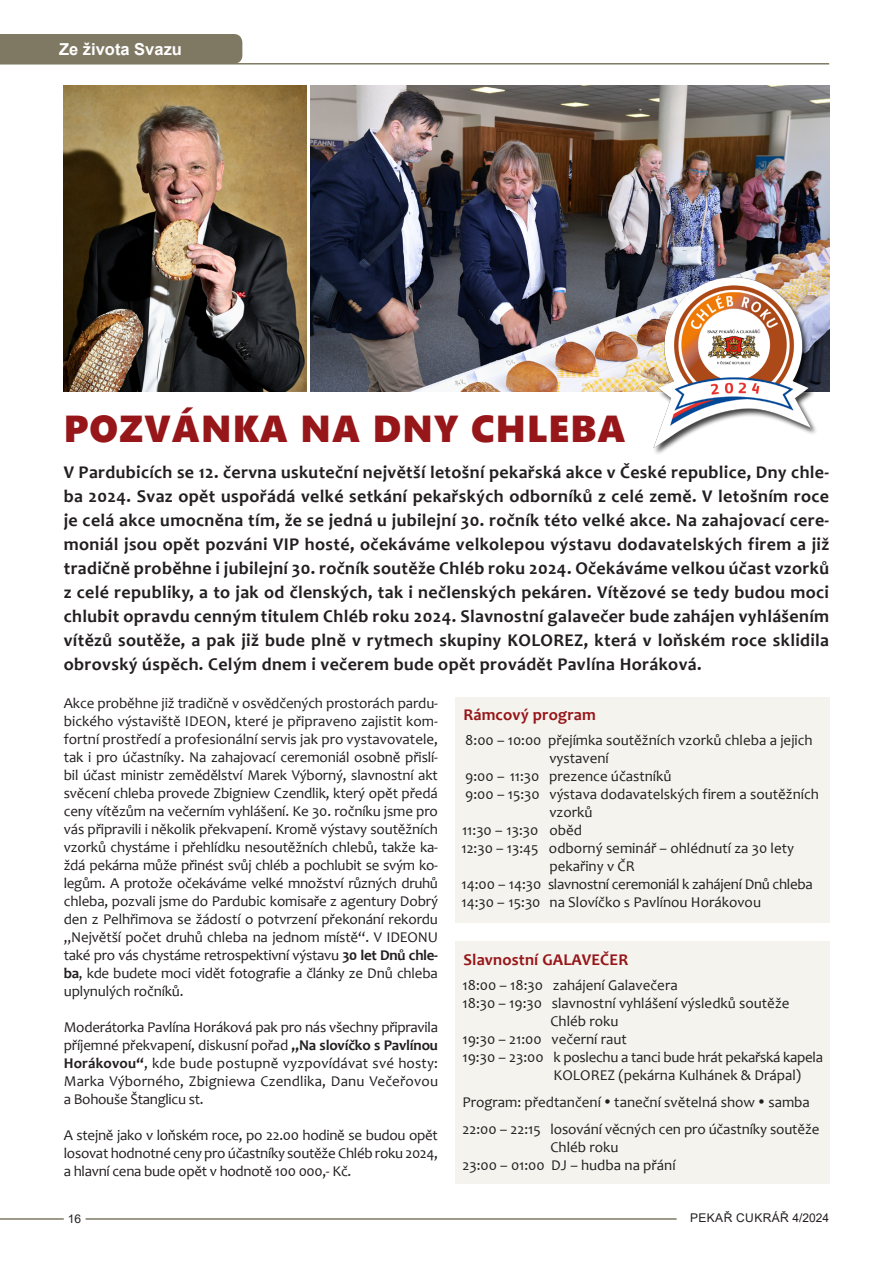
<style>
.page{position:relative;width:893px;height:1263px;background:#fff}
.page>*{position:absolute;margin:0;border:0;box-sizing:border-box;transform-origin:0 0}
.t1{font:37.5px "Segoe UI Black";letter-spacing:.03em;color:#961619}
.t2{font:700 18px/24px "Candara";letter-spacing:.02em;color:#231f20;text-align:justify}
.t3{font:700 16.5px "Candara";letter-spacing:.01em;color:#961619}
.t4{font:700 16.5px "Arial";color:#fff}
.t5{font:15px/18px "Candara";color:#231f20;text-align:justify}
.t6{font:15px "Candara";letter-spacing:-.02em;color:#231f20}
.t7{font:12px "Arial";letter-spacing:.035em;color:#231f20}
.s1{font-weight:700}
</style>
<div class="page">
<hr style="left:0;top:63px;width:829px;height:2px;background:#7f7964">
<div style="left:0;top:34px;width:242px;height:29px;background:#7f7964"></div>
<hr style="left:86px;top:1218px;width:591px;height:2px;background:#7f7964">
<hr style="left:0;top:1218px;width:64px;height:2px;background:#7f7964">
<div style="left:455px;top:697px;width:374px;height:225px;background:#f5f3ee"></div>
<div style="left:455px;top:942px;width:374px;height:242px;background:#f5f3ee"></div>
<img style="left:64px;top:85px;width:242px;height:306px">
<img style="left:310px;top:85px;width:519px;height:306px">
<img style="left:637px;top:266px;width:188px;height:188px">
<p class="t4" style="left:59px;top:37px;width:124px">Ze života Svazu</p>
<h1 class="t1" style="left:64px;top:401px;width:563px">POZVÁNKA NA DNY CHLEBA</h1>
<p class="t2" style="left:64px;top:460px;width:767px">V Pardubicích se 12. června uskuteční největší letošní pekařská akce v České republice, Dny chle&shy;ba 2024. Svaz opět uspořádá velké setkání pekařských odborníků z celé země. V letošním roce je celá akce umocněna tím, že se jedná u jubilejní 30. ročník této velké akce. Na zahajovací cere&shy;moniál jsou opět pozváni VIP hosté, očekáváme velkolepou výstavu dodavatelských firem a již tradičně proběhne i jubilejní 30. ročník soutěže Chléb roku 2024. Očekáváme velkou účast vzorků z celé republiky, a to jak od členských, tak i nečlenských pekáren. Vítězové se tedy budou moci chlubit opravdu cenným titulem Chléb roku 2024. Slavnostní galavečer bude zahájen vyhlášením vítězů soutěže, a pak již bude plně v rytmech skupiny KOLOREZ, která v loňském roce sklidila obrovský úspěch. Celým dnem i večerem bude opět provádět Pavlína Horáková.</p>
<p class="t3" style="left:463px;top:705px;width:134px">Rámcový program</p>
<p class="t5" style="left:64px;top:694px;width:376px">Akce proběhne již tradičně v osvědčených prostorách pardu&shy;bického výstaviště IDEON, které je připraveno zajistit kom&shy;fortní prostředí a profesionální servis jak pro vystavovatele, tak i pro účastníky. Na zahajovací ceremoniál osobně přislí&shy;bil účast ministr zemědělství Marek Výborný, slavnostní akt svěcení chleba provede Zbigniew Czendlik, který opět předá ceny vítězům na večerním vyhlášení. Ke 30. ročníku jsme pro vás připravili i několik překvapení. Kromě výstavy soutěžních vzorků chystáme i přehlídku nesoutěžních chlebů, takže ka&shy;ždá pekárna může přinést svůj chléb a pochlubit se svým ko&shy;legům. A protože očekáváme velké množství různých druhů chleba, pozvali jsme do Pardubic komisaře z agentury Dobrý den z Pelhřimova se žádostí o potvrzení překonání rekordu „Největší počet druhů chleba na jednom místě“. V IDEONU také pro vás chystáme retrospektivní výstavu <span class="s1">30 let Dnů chle&shy;ba</span>, kde budete moci vidět fotografie a články ze Dnů chleba uplynulých ročníků.</p>
<p class="t5" style="left:64px;top:1018px;width:376px">Moderátorka Pavlína Horáková pak pro nás všechny připravila příjemné překvapení, diskusní pořad <span class="s1">„Na slovíčko s Pavlínou Horákovou“</span>, kde bude postupně vyzpovídávat své hosty:<br>Marka Výborného, Zbigniewa Czendlika, Danu Večeřovou a Bohouše Štanglicu st.</p>
<p class="t5" style="left:64px;top:1126px;width:376px">A stejně jako v loňském roce, po 22.00 hodině se budou opět losovat hodnotné ceny pro účastníky soutěže Chléb roku 2024, a hlavní cena bude opět v hodnotě 100 000,- Kč.</p>
<p class="t5" style="left:465px;top:730px;width:349px">8:00 – 10:00 přejímka soutěžních vzorků chleba a jejich</p>
<p class="t5" style="left:549px;top:748px;width:61px">vystavení</p>
<p class="t5" style="left:465px;top:766px;width:208px">9:00 – 11:30 prezence účastníků</p>
<p class="t5" style="left:465px;top:784px;width:355px">9:00 – 15:30 výstava dodavatelských firem a soutěžních</p>
<p class="t5" style="left:549px;top:802px;width:45px">vzorků</p>
<p class="t5" style="left:462px;top:820px;width:121px">11:30 – 13:30 oběd</p>
<p class="t5" style="left:461px;top:838px;width:334px">12:30 – 13:45 odborný seminář – ohlédnutí za 30 lety</p>
<p class="t5" style="left:549px;top:856px;width:87px">pekařiny v ČR</p>
<p class="t6" style="left:461px;top:874px;width:353px">14:00 – 14:30 slavnostní ceremoniál k zahájení Dnů chleba</p>
<p class="t5" style="left:461px;top:892px;width:301px">14:30 – 15:30 na Slovíčko s Pavlínou Horákovou</p>
<p class="t3" style="left:463px;top:949px;width:166px">Slavnostní GALAVEČER</p>
<p class="t5" style="left:462px;top:976px;width:217px">18:00 – 18:30 zahájení Galavečera</p>
<p class="t5" style="left:462px;top:994px;width:328px">18:30 – 19:30 slavnostní vyhlášení výsledků soutěže</p>
<p class="t5" style="left:550px;top:1012px;width:70px">Chléb roku</p>
<p class="t5" style="left:462px;top:1030px;width:166px">19:30 – 21:00 večerní raut</p>
<p class="t6" style="left:462px;top:1047px;width:362px">19:30 – 23:00 k poslechu a tanci bude hrát pekařská kapela</p>
<p class="t5" style="left:554px;top:1066px;width:249px">KOLOREZ (pekárna Kulhánek &amp; Drápal)</p>
<p class="t5" style="left:462px;top:1088px;width:358px;line-height:27px">Program: předtančení • taneční světelná show • samba<br>22:00 – 22:15 losování věcných cen pro účastníky soutěže</p>
<p class="t5" style="left:462px;top:1138px;width:215px;text-indent:88px">Chléb roku<br>23:00 – 01:00 DJ – hudba na přání</p>
<p class="t7" style="left:68px;top:1210px;width:15px">16</p>
<p class="t7" style="left:690px;top:1209px;width:141px">PEKAŘ CUKRÁŘ 4/2024</p>
</div>
